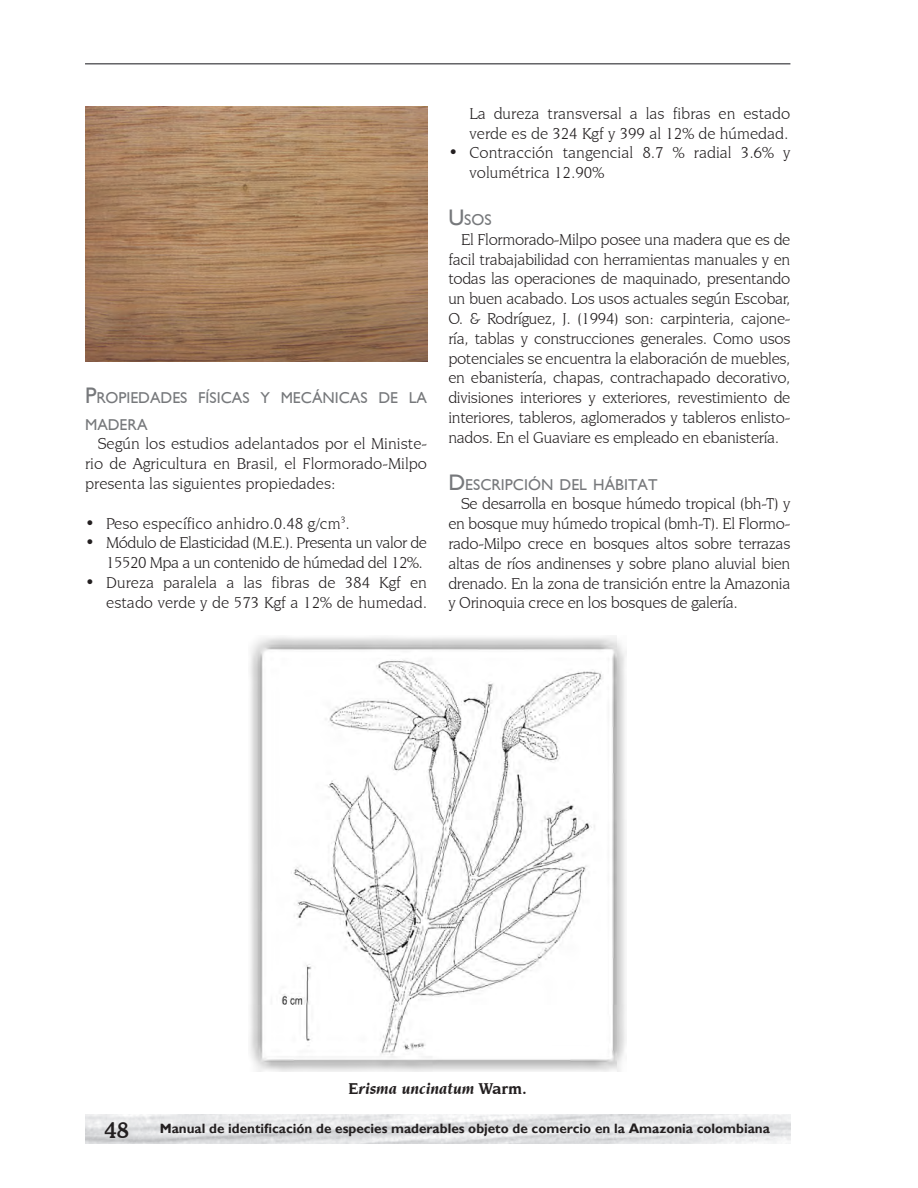
<style>
.page{position:relative;width:918px;height:1188px;background:#fff}
.page>*{position:absolute;margin:0;border:0;box-sizing:border-box;transform-origin:0 0}
.t1{font:22.5px "Cheltenham BT Bold Headline";color:#231f20}
.t2{font:16.5px/19.8px "Novarese IT Cby BT";color:#231f20;text-align:justify}
.t3{font:16.5px/19.8px "Novarese IT Cby BT";letter-spacing:-.03em;color:#231f20;text-align:right}
.t4{font:italic 700 16.5px "Novarese IT Cby BT";color:#231f20}
.t5{font:15.75px/27px "Gill Sans";color:#76787b}
.t6{font:700 13.5px "Gill Sans";color:#231f20}
.s1{font-size:22.5px}
.s2{font-style:normal}
</style>
<div class="page">
<hr style="left:85px;top:63px;width:705px;height:2px;background:#636366">
<img style="left:85px;top:106px;width:342px;height:255px">
<img style="left:250px;top:637px;width:377px;height:435px">
<p class="t5" style="left:85px;top:384px;width:344px"><span class="s1">P</span>ROPIEDADES FÍSICAS Y MECÁNICAS DE LA<br>MADERA</p>
<p class="t2" style="left:85px;top:434px;width:344px;text-indent:13px">Según los estudios adelantados por el Ministe&shy;rio de Agricultura en Brasil, el Flormorado-Milpo presenta las siguientes propiedades:</p>
<p class="t2" style="left:85px;top:513px;width:266px">• Peso específico anhidro.0.48 g/cm<sup>3</sup>.</p>
<p class="t3" style="left:85px;top:533px;width:344px">• Módulo de Elasticidad (M.E.). Presenta un valor de<br>15520 Mpa a un contenido de húmedad del 12%.</p>
<p class="t2" style="left:85px;top:572px;width:344px;text-align:right">• Dureza paralela a las fibras de 384 Kgf en estado verde y de 573 Kgf a 12% de humedad.</p>
<p class="t2" style="left:470px;top:103px;width:322px">La dureza transversal a las fibras en estado verde es de 324 Kgf y 399 al 12% de húmedad.</p>
<p class="t2" style="left:470px;top:143px;width:322px;text-indent:-21px">• Contracción tangencial 8.7 % radial 3.6% y volumétrica 12.90%</p>
<p class="t5" style="left:448px;top:206px;width:45px"><span class="s1">U</span>SOS</p>
<p class="t2" style="left:448px;top:229px;width:344px;text-indent:13px">El Flormorado-Milpo posee una madera que es de facil trabajabilidad con herramientas manuales y en todas las operaciones de maquinado, presentando un buen acabado. Los usos actuales según Escobar, O. &amp; Rodríguez, J. (1994) son: carpinteria, cajone&shy;ría, tablas y construcciones generales. Como usos potenciales se encuentra la elaboración de muebles, en ebanistería, chapas, contrachapado decorativo, divisiones interiores y exteriores, revestimiento de interiores, tableros, aglomerados y tableros enlisto&shy;nados. En el Guaviare es empleado en ebanistería.</p>
<p class="t5" style="left:448px;top:471px;width:211px"><span class="s1">D</span>ESCRIPCIÓN DEL HÁBITAT</p>
<p class="t2" style="left:448px;top:494px;width:344px;text-indent:13px">Se desarrolla en bosque húmedo tropical (bh-T) y en bosque muy húmedo tropical (bmh-T). El Flormo&shy;rado-Milpo crece en bosques altos sobre terrazas altas de ríos andinenses y sobre plano aluvial bien drenado. En la zona de transición entre la Amazonia y Orinoquia crece en los bosques de galería.</p>
<p class="t4" style="left:349px;top:1078px;width:180px">Erisma uncinatum <span class="s2">Warm.</span></p>
<h1 class="t1" style="left:105px;top:1116px;width:26px">48</h1>
<p class="t6" style="left:160px;top:1121px;width:612px">Manual de identificación de especies maderables objeto de comercio en la Amazonia colombiana</p>
</div>
